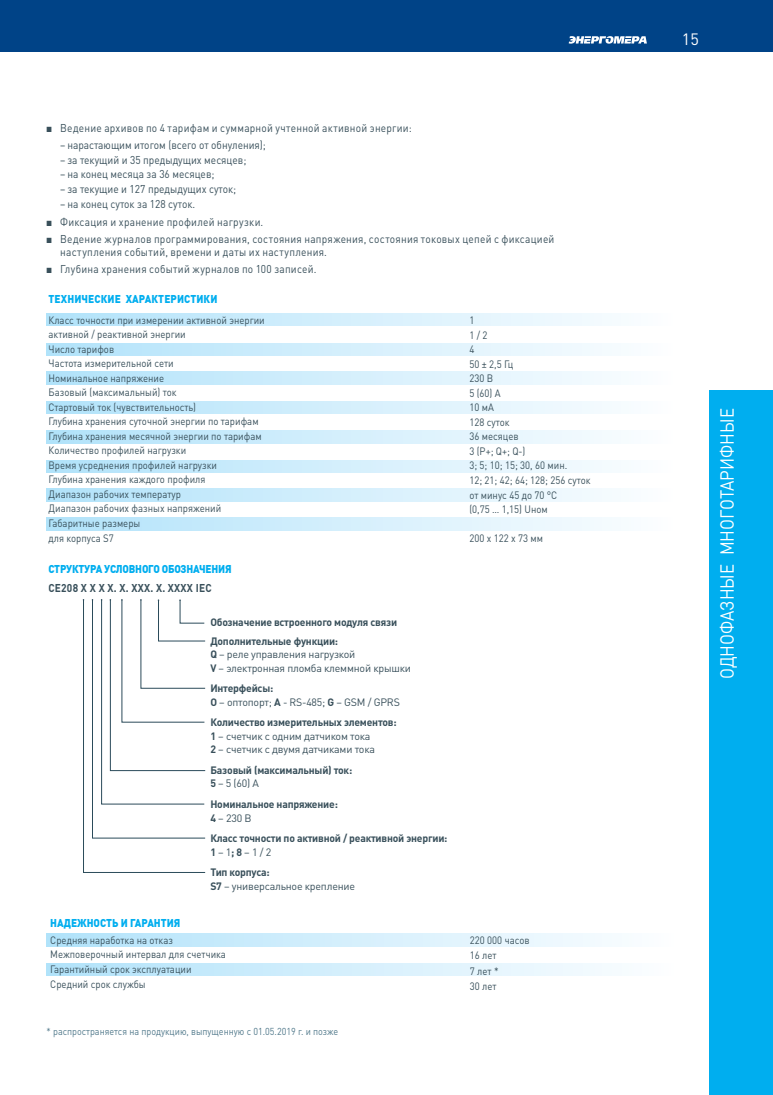
<style>
.page{position:relative;width:773px;height:1095px;background:#fff}
.page>*{position:absolute;margin:0;border:0;box-sizing:border-box;transform-origin:0 0}
.t1{font:18.75px "DIN Pro";color:#fff;scale:.9 1}
.t2{font:16.25px "DIN Pro";color:#fff}
.t3{font:11.25px/13.5px "DIN Pro";letter-spacing:.02em;color:#384f5a;scale:.9 1}
.t4{font:11.25px "DIN Pro";color:#384f5a;scale:.9 1}
.t5{font:900 11.25px "DIN Pro";color:#00aeef;scale:.9 1}
.t6{font:900 11.25px "DIN Pro";letter-spacing:-.02em;color:#00aeef;scale:.9 1}
.t7{font:700 11.25px "DIN Pro";letter-spacing:.02em;color:#384f5a;scale:.9 1}
.t8{font:10.62px/14.5px "DIN Pro";color:#384f5a;scale:.9 1}
.t9{font:10.62px/13.5px "DIN Pro";letter-spacing:-.02em;color:#384f5a}
.t10{font:700 10.62px/13.5px "DIN Pro";letter-spacing:-.02em;color:#384f5a}
.t11{font:10px "DIN Pro";color:#51798b;scale:.9 1}
.s1{font-family:"Arial"}
.s2{font-weight:700}
.s3{font-weight:400}
</style>
<div class="page">
<div style="left:0;top:0;width:772px;height:51px;background:#004387"></div>
<svg style="left:568px;top:36px;width:78px;height:8px"></svg>
<div style="left:709px;top:390px;width:63px;height:704px;background:#00aeef"></div>
<svg style="left:46px;top:518px;width:566px;height:12px;background:#d2eefc"></svg>
<svg style="left:46px;top:460px;width:566px;height:13px;background:#d2eefc"></svg>
<svg style="left:46px;top:489px;width:566px;height:12px;background:#d2eefc"></svg>
<svg style="left:47px;top:934px;width:565px;height:12px;background:#d2eefc"></svg>
<svg style="left:47px;top:963px;width:565px;height:13px;background:#d2eefc"></svg>
<svg style="left:46px;top:372px;width:566px;height:12px;background:#d2eefc"></svg>
<svg style="left:46px;top:401px;width:566px;height:13px;background:#d2eefc"></svg>
<svg style="left:46px;top:431px;width:566px;height:12px;background:#d2eefc"></svg>
<svg style="left:46px;top:343px;width:566px;height:13px;background:#d2eefc"></svg>
<svg style="left:46px;top:313px;width:566px;height:13px;background:#d2eefc"></svg>
<svg style="left:83px;top:599px;width:122px;height:274px"></svg>
<p class="t3" style="left:46px;top:121px;width:408px"><span class="s1">■</span> Ведение архивов по 4 тарифам и суммарной учтенной активной энергии:</p>
<p class="t4" style="left:60px;top:137px;width:230px">– нарастающим итогом (всего от обнуления);</p>
<p class="t4" style="left:60px;top:152px;width:208px">– за текущий и 35 предыдущих месяцев;</p>
<p class="t4" style="left:60px;top:167px;width:173px">– на конец месяца за 36 месяцев;</p>
<p class="t4" style="left:60px;top:182px;width:197px">– за текущие и 127 предыдущих суток;</p>
<p class="t4" style="left:60px;top:197px;width:151px">– на конец суток за 128 суток.</p>
<p class="t3" style="left:46px;top:214px;width:243px"><span class="s1">■</span> Фиксация и хранение профилей нагрузки.</p>
<p class="t3" style="left:60px;top:231px;width:550px;text-indent:-14px"><span class="s1">■</span> Ведение журналов программирования, состояния напряжения, состояния токовых цепей с фиксацией наступления событий, времени и даты их наступления.</p>
<p class="t3" style="left:46px;top:262px;width:302px"><span class="s1">■</span> Глубина хранения событий журналов по 100 записей.</p>
<p class="t5" style="left:49px;top:291px;width:189px">ТЕХНИЧЕСКИЕ ХАРАКТЕРИСТИКИ</p>
<p class="t8" style="left:49px;top:312px;width:241px">Класс точности при измерении активной энергии активной / реактивной энергии<br>Число тарифов<br>Частота измерительной сети<br>Номинальное напряжение<br>Базовый (максимальный) ток<br>Стартовый ток (чувствительность)<br>Глубина хранения суточной энергии по тарифам<br>Глубина хранения месячной энергии по тарифам<br>Количество профилей нагрузки<br>Время усреднения профилей нагрузки<br>Глубина хранения каждого профиля<br>Диапазон рабочих температур<br>Диапазон рабочих фазных напряжений<br>Габаритные размеры<br>для корпуса S7</p>
<p class="t8" style="left:469px;top:313px;width:136px">1<br>1 / 2<br>4<br>50 ± 2,5 Гц<br>230 В<br>5 (60) А<br>10 мА<br>128 суток<br>36 месяцев<br>3 (P+; Q+; Q-)<br>3; 5; 10; 15; 30, 60 мин.<br>12; 21; 42; 64; 128; 256 суток от минус 45 до 70 °С<br>(0,75 … 1,15) Uном</p>
<p class="t8" style="left:469px;top:531px;width:83px">200 х 122 х 73 мм</p>
<p class="t6" style="left:48px;top:562px;width:205px">СТРУКТУРА УСЛОВНОГО ОБОЗНАЧЕНИЯ</p>
<p class="t7" style="left:48px;top:580px;width:183px">СЕ208 X X X Х. X. XXX. Х. ХXXX IEC</p>
<p class="t10" style="left:210px;top:612px;width:188px;line-height:18.8px">Обозначение встроенного модуля связи<br>Дополнительные функции:</p>
<p class="t9" style="left:210px;top:647px;width:202px"><span class="s2">Q</span> – реле управления нагрузкой<br><span class="s2">V</span> – электронная пломба клеммной крышки</p>
<p class="t9" style="left:210px;top:681px;width:191px"><span class="s2">Интерфейсы:<br>O</span> – оптопорт; <span class="s2">A</span> - RS-485; <span class="s2">G</span> – GSM / GPRS</p>
<p class="t9" style="left:210px;top:715px;width:188px"><span class="s2">Количество измерительных элементов:<br>1</span> – счетчик с одним датчиком тока<br><span class="s2">2</span> – счетчик с двумя датчиками тока</p>
<p class="t10" style="left:210px;top:763px;width:143px">Базовый (максимальный) ток:<br>5 <span class="s3">– 5 (60) А</span></p>
<p class="t10" style="left:210px;top:797px;width:129px">Номинальное напряжение:<br>4 <span class="s3">– 230 В</span></p>
<p class="t10" style="left:210px;top:831px;width:238px">Класс точности по активной / реактивной энергии:<br>1 <span class="s3">– 1</span>; 8 <span class="s3">– 1 / 2</span></p>
<p class="t9" style="left:210px;top:865px;width:146px"><span class="s2">Тип корпуса:<br>S7</span> – универсальное крепление</p>
<p class="t5" style="left:50px;top:915px;width:146px">НАДЕЖНОСТЬ И ГАРАНТИЯ</p>
<p class="t8" style="left:50px;top:932px;width:197px;line-height:14px">Средняя наработка на отказ<br>Межповерочный интервал для счетчика</p>
<p class="t8" style="left:50px;top:961px;width:158px;line-height:15.2px">Гарантийный срок эксплуатации<br>Средний срок службы</p>
<p class="t11" style="left:47px;top:1024px;width:325px">* распространяется на продукцию, выпущенную с 01.05.2019 г. и позже</p>
<p class="t8" style="left:470px;top:932px;width:68px;line-height:15.2px">220 000 часов<br>16 лет<br>7 лет *<br>30 лет</p>
<h2 class="t2" style="left:681px;top:28px;width:18px">15</h2>
<h1 class="t1" style="left:714px;top:679px;width:302px;rotate:-90deg">ОДНОФАЗНЫЕ МНОГОТАРИФНЫЕ</h1>
</div>
